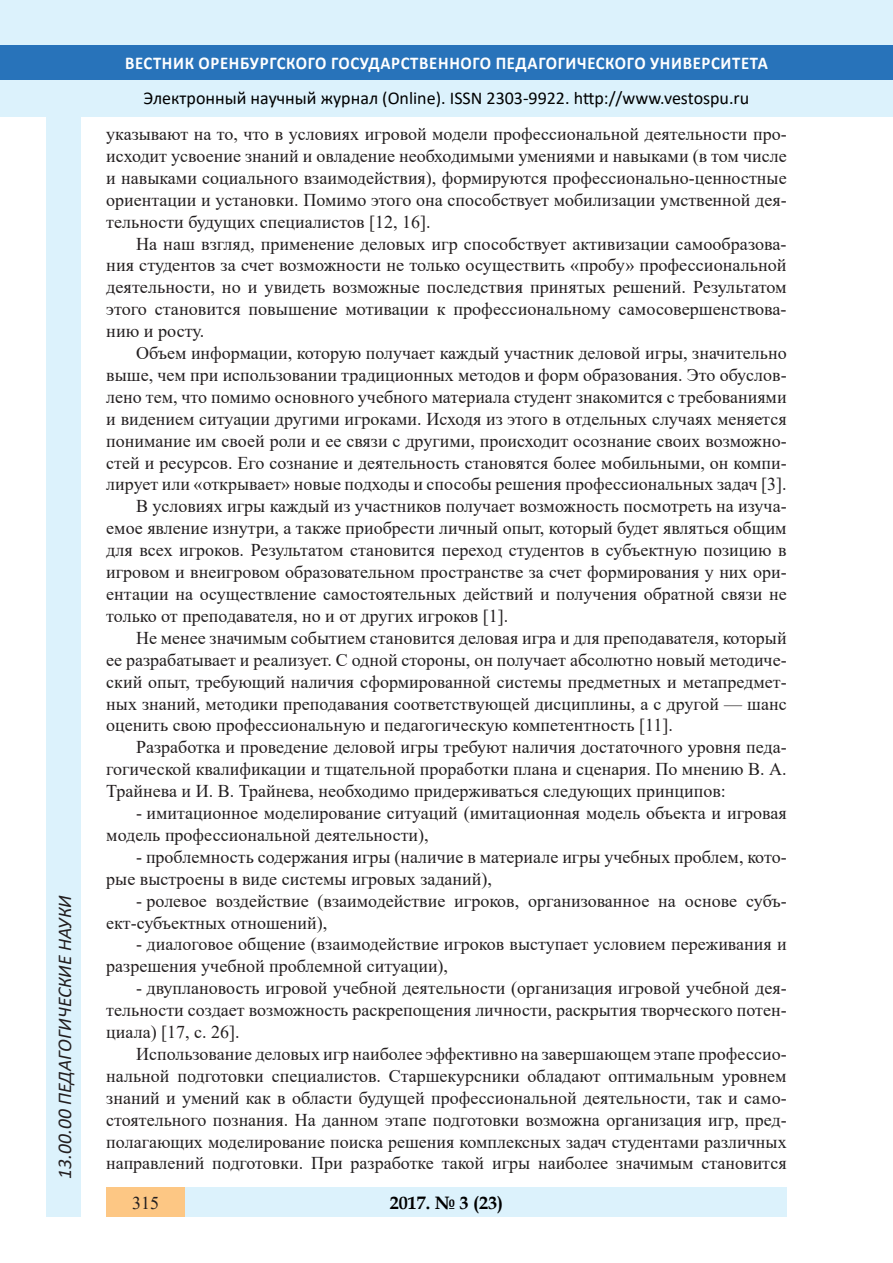
<style>
.page{position:relative;width:893px;height:1263px;background:#fff}
.page>*{position:absolute;margin:0;border:0;box-sizing:border-box;transform-origin:0 0}
.t1{font:italic 19.5px "Calibri";color:#231f20}
.Стиль2{font:18px/21.9px "Times New Roman";color:#231f20;text-align:justify}
.t2{font:18px "Calibri";color:#000}
.t3{font:700 18px "Calibri";letter-spacing:.04em;color:#fff;scale:.93 1}
.t4{font:700 18px "Book Antiqua";color:#000}
</style>
<div class="page">
<div style="left:0;top:0;width:893px;height:116px;background:#dcf2fc"></div>
<div style="left:0;top:45px;width:893px;height:34px;background:#2873ba"></div>
<div style="left:47px;top:116px;width:34px;height:1101px;background:#dcf2fc"></div>
<div style="left:106px;top:1188px;width:681px;height:29px;background:#dcf2fc"></div>
<div style="left:106px;top:1188px;width:79px;height:29px;background:#fdc784"></div>
<p class="t1" style="left:51px;top:1179px;width:285px;rotate:-90deg">13.00.00 ПЕДАГОГИЧЕСКИЕ НАУКИ</p>
<p class="t1" style="left:51px;top:1105px;width:206px;rotate:-90deg">БИОЛОГИЧЕСКИЕ НАУКИ</p>
<p class="t1" style="left:51px;top:1179px;width:11px;rotate:-90deg">0</p>
<p class="t3" style="left:125px;top:50px;width:693px">ВЕСТНИК ОРЕНБУРГСКОГО ГОСУДАРСТВЕННОГО ПЕДАГОГИЧЕСКОГО УНИВЕРСИТЕТА</p>
<p class="t2" style="left:144px;top:85px;width:607px">Электронный научный журнал (Online). ISSN 2303-9922. http://www.vestospu.ru</p>
<p class="t2" style="left:583px;top:85px;width:13px">t</p>
<p class="Стиль2" style="left:106px;top:122px;width:682px">указывают на то, что в условиях игровой модели профессиональной деятельности про&shy;исходит усвоение знаний и овладение необходимыми умениями и навыками (в том числе и навыками социального взаимодействия), формируются профессионально-ценностные ориентации и установки. Помимо этого она способствует мобилизации умственной дея&shy;тельности будущих специалистов [12, 16].</p>
<p class="Стиль2" style="left:106px;top:232px;width:682px;text-indent:30px">На наш взгляд, применение деловых игр способствует активизации самообразова&shy;ния студентов за счет возможности не только осуществить «пробу» профессиональной деятельности, но и увидеть возможные последствия принятых решений. Результатом этого становится повышение мотивации к профессиональному самосовершенствова&shy;нию и росту.</p>
<p class="Стиль2" style="left:106px;top:341px;width:682px;text-indent:30px">Объем информации, которую получает каждый участник деловой игры, значительно выше, чем при использовании традиционных методов и форм образования. Это обуслов&shy;лено тем, что помимо основного учебного материала студент знакомится с требованиями и видением ситуации другими игроками. Исходя из этого в отдельных случаях меняется понимание им своей роли и ее связи с другими, происходит осознание своих возможно&shy;стей и ресурсов. Его сознание и деятельность становятся более мобильными, он компи&shy;лирует или «открывает» новые подходы и способы решения профессиональных задач [3].</p>
<p class="Стиль2" style="left:106px;top:495px;width:682px;text-indent:30px">В условиях игры каждый из участников получает возможность посмотреть на изуча&shy;емое явление изнутри, а также приобрести личный опыт, который будет являться общим для всех игроков. Результатом становится переход студентов в субъектную позицию в игровом и внеигровом образовательном пространстве за счет формирования у них ори&shy;ентации на осуществление самостоятельных действий и получения обратной связи не только от преподавателя, но и от других игроков [1].</p>
<p class="Стиль2" style="left:106px;top:626px;width:682px;text-indent:30px">Не менее значимым событием становится деловая игра и для преподавателя, который ее разрабатывает и реализует. С одной стороны, он получает абсолютно новый методиче&shy;ский опыт, требующий наличия сформированной системы предметных и метапредмет&shy;ных знаний, методики преподавания соответствующей дисциплины, а с другой — шанс оценить свою профессиональную и педагогическую компетентность [11].</p>
<p class="Стиль2" style="left:106px;top:736px;width:682px;text-indent:30px">Разработка и проведение деловой игры требуют наличия достаточного уровня педа&shy;гогической квалификации и тщательной проработки плана и сценария. По мнению В. А.<br>Трайнева и И. В. Трайнева, необходимо придерживаться следующих принципов:</p>
<p class="Стиль2" style="left:106px;top:801px;width:682px;text-indent:30px">- имитационное моделирование ситуаций (имитационная модель объекта и игровая модель профессиональной деятельности),</p>
<p class="Стиль2" style="left:106px;top:845px;width:682px;text-indent:30px">- проблемность содержания игры (наличие в материале игры учебных проблем, кото&shy;рые выстроены в виде системы игровых заданий),</p>
<p class="Стиль2" style="left:106px;top:889px;width:682px;text-indent:30px">- ролевое воздействие (взаимодействие игроков, организованное на основе субъ&shy;ект-субъектных отношений),</p>
<p class="Стиль2" style="left:106px;top:933px;width:682px;text-indent:30px">- диалоговое общение (взаимодействие игроков выступает условием переживания и разрешения учебной проблемной ситуации),</p>
<p class="Стиль2" style="left:106px;top:977px;width:682px;text-indent:30px">- двуплановость игровой учебной деятельности (организация игровой учебной дея&shy;тельности создает возможность раскрепощения личности, раскрытия творческого потен&shy;циала) [17, с. 26].</p>
<p class="Стиль2" style="left:106px;top:1042px;width:682px;text-indent:30px">Использование деловых игр наиболее эффективно на завершающем этапе профессио&shy;нальной подготовки специалистов. Старшекурсники обладают оптимальным уровнем знаний и умений как в области будущей профессиональной деятельности, так и само&shy;стоятельного познания. На данном этапе подготовки возможна организация игр, пред&shy;полагающих моделирование поиска решения комплексных задач студентами различных направлений подготовки. При разработке такой игры наиболее значимым становится</p>
<p class="Стиль2" style="left:132px;top:1191px;width:28px">315</p>
<p class="t4" style="left:390px;top:1190px;width:115px">2017. № 3 (23)</p>
</div>
